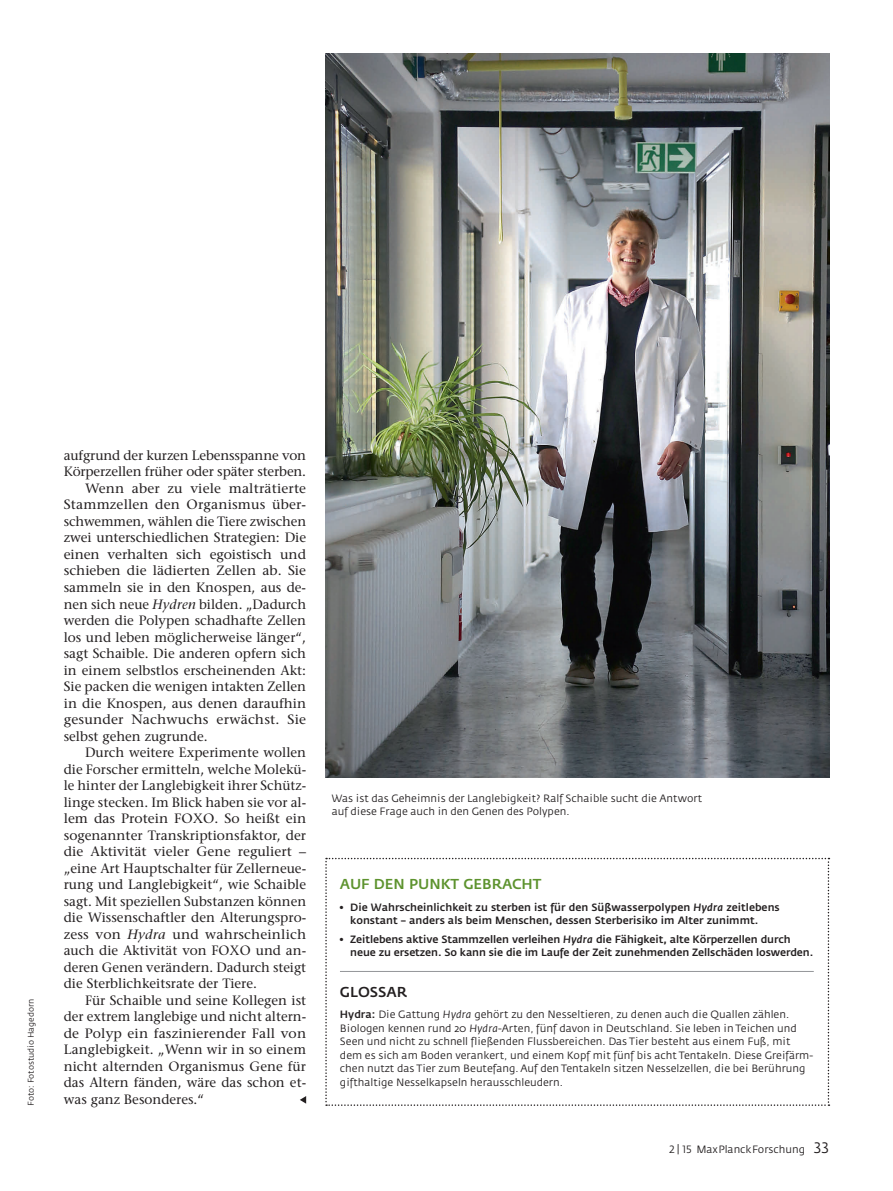
<style>
.page{position:relative;width:893px;height:1191px;background:#fff}
.page>*{position:absolute;margin:0;border:0;box-sizing:border-box;transform-origin:0 0}
.t1{font:500 14.25px "Fedra Sans";color:#5d932e}
.t2{font:500 14.25px "Fedra Sans";color:#231f20}
.t3{font:13.5px "Stone Serif";color:#231f20}
.t4{font:13.5px "Stone Serif";color:#231f20;scale:1.04 1}
.t5{font:10.5px/13.5px "Fedra Sans";color:#231f20}
.t6{font:500 10.5px/13.5px "Fedra Sans";letter-spacing:-.01em;color:#231f20}
.t7{font:8.25px "Fedra Sans";color:#231f20}
.s1{font-style:italic}
.s2{font-weight:500}
.s3{font-family:"Fedra Sans Book SC"}
.s4{font-family:"Fedra Sans Book SC";font-size:15px}
</style>
<div class="page">
<svg style="left:300px;top:1096px;width:6px;height:7px"></svg>
<img style="left:325px;top:54px;width:504px;height:724px">
<svg style="left:325px;top:857px;width:504px;height:249px"></svg>
<hr style="left:340px;top:971px;width:474px;height:1px;background:#939598">
<p class="t7" style="left:28px;top:1106px;width:109px;rotate:-90deg">Foto: Fotostudio Hagedorn</p>
<p class="t3" style="left:64px;top:450px;width:244px">aufgrund der kurzen Lebensspanne von</p>
<p class="t3" style="left:64px;top:466px;width:244px">Körperzellen früher oder später sterben.</p>
<p class="t3" style="left:85px;top:483px;width:223px">Wenn aber zu viele malträtierte</p>
<p class="t3" style="left:64px;top:499px;width:244px">Stammzellen den Organismus über-</p>
<p class="t3" style="left:64px;top:516px;width:244px">schwemmen, wählen die Tiere zwischen</p>
<p class="t3" style="left:64px;top:532px;width:244px">zwei unterschiedlichen Strategien: Die</p>
<p class="t3" style="left:64px;top:549px;width:244px">einen verhalten sich egoistisch und</p>
<p class="t3" style="left:64px;top:565px;width:244px">schieben die lädierten Zellen ab. Sie</p>
<p class="t3" style="left:64px;top:582px;width:244px">sammeln sie in den Knospen, aus de-</p>
<p class="t3" style="left:64px;top:598px;width:244px">nen sich neue <span class="s1">Hydren</span> bilden. „Dadurch</p>
<p class="t3" style="left:64px;top:615px;width:244px">werden die Polypen schadhafte Zellen</p>
<p class="t3" style="left:64px;top:631px;width:244px">los und leben möglicherweise länger“,</p>
<p class="t3" style="left:64px;top:648px;width:244px">sagt Schaible. Die anderen opfern sich</p>
<p class="t3" style="left:64px;top:664px;width:244px">in einem selbstlos erscheinenden Akt:</p>
<p class="t3" style="left:64px;top:681px;width:244px">Sie packen die wenigen intakten Zellen</p>
<p class="t3" style="left:64px;top:697px;width:244px">in die Knospen, aus denen daraufhin</p>
<p class="t4" style="left:64px;top:714px;width:235px">gesunder Nachwuchs erwächst. Sie</p>
<p class="t3" style="left:64px;top:730px;width:145px">selbst gehen zugrunde.</p>
<p class="t3" style="left:85px;top:747px;width:223px">Durch weitere Experimente wollen</p>
<p class="t3" style="left:64px;top:763px;width:244px">die Forscher ermitteln, welche Molekü-</p>
<p class="t3" style="left:64px;top:780px;width:244px">le hinter der Langlebigkeit ihrer Schütz-</p>
<p class="t3" style="left:64px;top:796px;width:244px">linge stecken. Im Blick haben sie vor al-</p>
<p class="t3" style="left:64px;top:813px;width:244px">lem das Protein FOXO. So heißt ein</p>
<p class="t3" style="left:64px;top:829px;width:244px">sogenannter Transkriptionsfaktor, der</p>
<p class="t3" style="left:64px;top:846px;width:244px">die Aktivität vieler Gene reguliert –</p>
<p class="t3" style="left:64px;top:862px;width:244px">„eine Art Hauptschalter für Zellerneue-</p>
<p class="t3" style="left:64px;top:879px;width:244px">rung und Langlebigkeit“, wie Schaible</p>
<p class="t3" style="left:64px;top:895px;width:244px">sagt. Mit speziellen Substanzen können</p>
<p class="t3" style="left:64px;top:912px;width:244px">die Wissenschaftler den Alterungspro-</p>
<p class="t3" style="left:64px;top:928px;width:244px">zess von <span class="s1">Hydra</span> und wahrscheinlich</p>
<p class="t3" style="left:64px;top:945px;width:244px">auch die Aktivität von FOXO und an-</p>
<p class="t3" style="left:64px;top:961px;width:244px">deren Genen verändern. Dadurch steigt</p>
<p class="t3" style="left:64px;top:978px;width:195px">die Sterblichkeitsrate der Tiere.</p>
<p class="t3" style="left:85px;top:994px;width:223px">Für Schaible und seine Kollegen ist</p>
<p class="t3" style="left:64px;top:1011px;width:244px">der extrem langlebige und nicht altern-</p>
<p class="t3" style="left:64px;top:1027px;width:244px">de Polyp ein faszinierender Fall von</p>
<p class="t3" style="left:64px;top:1044px;width:244px">Langlebigkeit. „Wenn wir in so einem</p>
<p class="t3" style="left:64px;top:1060px;width:244px">nicht alternden Organismus Gene für</p>
<p class="t3" style="left:64px;top:1077px;width:244px">das Altern fänden, wäre das schon et-</p>
<p class="t3" style="left:64px;top:1093px;width:142px">was ganz Besonderes.“</p>
<p class="t5" style="left:332px;top:792px;width:372px">Was ist das Geheimnis der Langlebigkeit? Ralf Schaible sucht die Antwort auf diese Frage auch in den Genen des Polypen.</p>
<p class="t1" style="left:340px;top:878px;width:203px">AUF DEN PUNKT GEBRACHT</p>
<p class="t6" style="left:350px;top:901px;width:431px;text-indent:-10px">● Die Wahrscheinlichkeit zu sterben ist für den Süßwasserpolypen <span class="s1">Hydra</span> zeitlebens konstant – anders als beim Menschen, dessen Sterberisiko im Alter zunimmt.</p>
<p class="t6" style="left:350px;top:933px;width:464px;text-indent:-10px">● Zeitlebens aktive Stammzellen verleihen <span class="s1">Hydra</span> die Fähigkeit, alte Körperzellen durch neue zu ersetzen. So kann sie die im Laufe der Zeit zunehmenden Zellschäden loswerden.</p>
<p class="t2" style="left:340px;top:986px;width:69px">GLOSSAR</p>
<p class="t5" style="left:340px;top:1008px;width:475px"><span class="s2">Hydra:</span> Die Gattung <span class="s1">Hydra</span> gehört zu den Nesseltieren, zu denen auch die Quallen zählen.<br>Biologen kennen rund 20 <span class="s1">Hydra</span>-Arten, fünf davon in Deutschland. Sie leben in Teichen und Seen und nicht zu schnell fließenden Flussbereichen. Das Tier besteht aus einem Fuß, mit dem es sich am Boden verankert, und einem Kopf mit fünf bis acht Tentakeln. Diese Greifärm&shy;chen nutzt das Tier zum Beutefang. Auf den Tentakeln sitzen Nesselzellen, die bei Berührung gifthaltige Nesselkapseln herausschleudern.</p>
<p class="t5" style="left:670px;top:1143px;width:161px"><span class="s3">2 | 15</span> MaxPlanckForschung <span class="s4">33</span></p>
</div>
